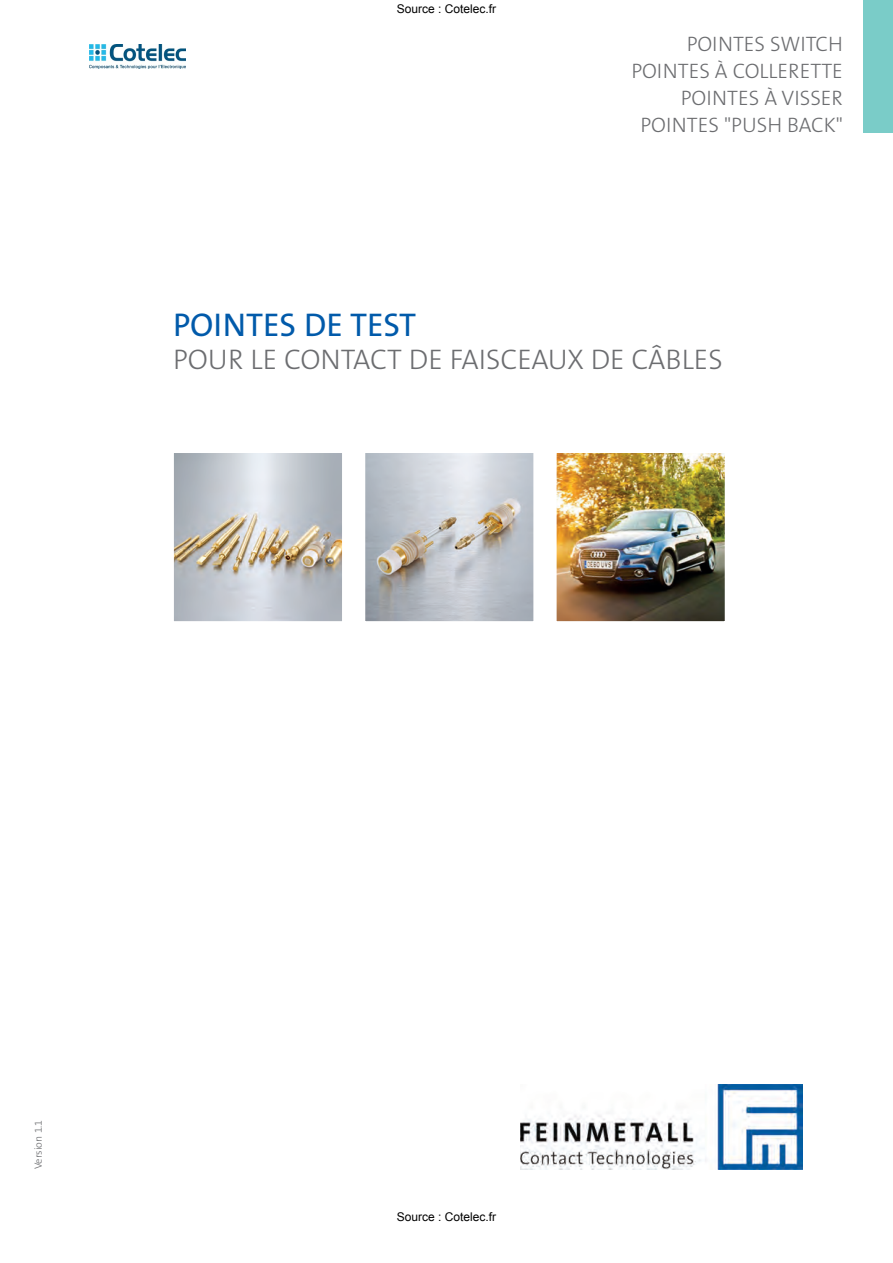
<style>
.page{position:relative;width:893px;height:1263px;background:#fff}
.page>*{position:absolute;margin:0;border:0;box-sizing:border-box;transform-origin:0 0}
.t1{font:33px "The Sans Os F";color:#015aaa}
.t2{font:300 28.5px "The Sans Os F";color:#6c6d70}
.t3{font:300 21px/27px "The Sans Os F";color:#6c6d70;text-align:right}
.t4{font:12px "Arial";color:#000}
.t5{font:300 10.5px "The Sans Os F";color:#6c6d70}
</style>
<div class="page">
<img style="left:556px;top:453px;width:169px;height:169px">
<svg style="left:173px;top:453px;width:169px;height:169px;background:#c1c1c1"></svg>
<svg style="left:365px;top:453px;width:169px;height:169px;background:#bfc1c5"></svg>
<div style="left:863px;top:0;width:30px;height:132px;background:#7accc8"></div>
<img style="left:520px;top:1085px;width:282px;height:84px">
<img style="left:89px;top:44px;width:96px;height:24px">
<p class="t4" style="left:397px;top:0;width:101px">Source : Cotelec.fr</p>
<p class="t3" style="left:631px;top:31px;width:213px">POINTES SWITCH<br>POINTES À COLLERETTE<br>POINTES À VISSER<br>POINTES "PUSH BACK"</p>
<h1 class="t1" style="left:173px;top:304px;width:244px">POINTES DE TEST</h1>
<h2 class="t2" style="left:173px;top:341px;width:551px">POUR LE CONTACT DE FAISCEAUX DE CÂBLES</h2>
<p class="t5" style="left:31px;top:1169px;width:51px;rotate:-90deg">Version 1.1</p>
<p class="t4" style="left:397px;top:1208px;width:101px">Source : Cotelec.fr</p>
</div>
